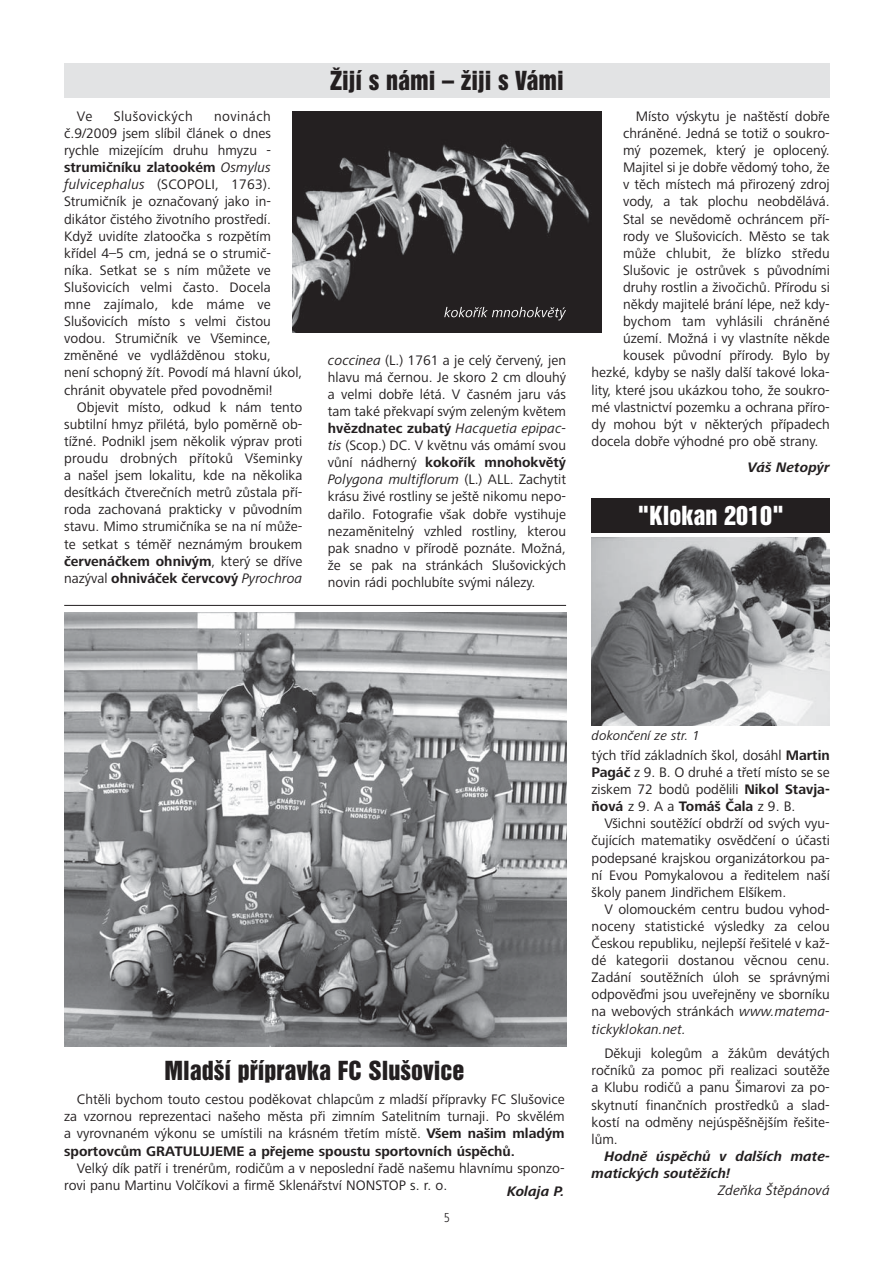
<style>
.page{position:relative;width:894px;height:1263px;background:#fff}
.page>*{position:absolute;margin:0;border:0;box-sizing:border-box;transform-origin:0 0}
.t1{font:24px "Helvetica Inserat CE";color:#231f20}
.t2{font:24px "Helvetica Inserat CE";color:#fff}
.t3{font:14.25px/17.1px "Frutiger Next LTCE";color:#231f20;text-align:justify}
.t4{font:italic 700 14.25px/17.1px "Frutiger Next LTCE";color:#231f20}
.t5{font:italic 14.25px "Frutiger Next LTCE";color:#231f20}
.t6{font:14.25px "Frutiger Next LTCE";letter-spacing:.03em;color:#231f20}
.t7{font:italic 13.5px "Frutiger Next LTCE";color:#231f20}
.t8{font:300 condensed 13.5px "Frutiger Next LTCE";color:#231f20}
.s1{font-weight:700}
.s2{font-style:italic}
</style>
<div class="page">
<div style="left:64px;top:63px;width:766px;height:34px;background:#e2e3e4"></div>
<img style="left:292px;top:111px;width:310px;height:221px">
<img style="left:64px;top:613px;width:502px;height:433px">
<hr style="left:64px;top:605px;width:502px;height:1px;background:#231f20">
<img style="left:591px;top:537px;width:239px;height:188px">
<div style="left:591px;top:498px;width:239px;height:34px;background:#231f20"></div>
<svg style="left:444px;top:307px;width:122px;height:13px;background:#4e4a4b"></svg>
<p class="t3" style="left:64px;top:109px;width:240px;text-align:left;text-indent:150px">novinách č.9/2009 jsem slíbil článek o dnes rychle mizejícím druhu hmyzu - <span class="s1">strumičníku zlatookém</span> <span class="s2">Osmylus fulvicephalus</span> (SCOPOLI, 1763).<br>Strumičník je označovaný jako in&shy;dikátor čistého životního prostředí.<br>Když uvidíte zlatoočka s rozpětím křídel 4–5 cm, jedná se o strumič&shy;níka. Setkat se s ním můžete ve<br>Slušovicích velmi často. Docela<br>mne zajímalo, kde máme ve<br>Slušovicích místo s velmi čistou vodou. Strumičník ve Všemince, změněné ve vydlážděnou stoku,<br>není schopný žít. Povodí má hlavní úkol, chránit obyvatele před povodněmi!</p>
<p class="t3" style="left:64px;top:400px;width:240px;text-indent:13px">Objevit místo, odkud k nám tento subtilní hmyz přilétá, bylo poměrně ob&shy;tížné. Podnikl jsem několik výprav proti proudu drobných přítoků Všeminky a našel jsem lokalitu, kde na několika desítkách čtverečních metrů zůstala pří&shy;roda zachovaná prakticky v původním stavu. Mimo strumičníka se na ní může&shy;te setkat s téměř neznámým broukem <span class="s1">červenáčkem ohnivým</span>, který se dříve nazýval <span class="s1">ohniváček červcový</span> <span class="s2">Pyrochroa</span></p>
<p class="t3" style="left:77px;top:109px;width:17px">Ve</p>
<p class="t6" style="left:114px;top:111px;width:80px">Slušovických</p>
<h1 class="t1" style="left:330px;top:70px;width:235px">Žijí s námi – žiji s Vámi</h1>
<p class="t3" style="left:328px;top:353px;width:240px"><span class="s2">coccinea</span> (L.) 1761 a je celý červený, jen hlavu má černou. Je skoro 2 cm dlouhý a velmi dobře létá. V časném jaru vás tam také překvapí svým zeleným květem <span class="s1">hvězdnatec zubatý</span> <span class="s2">Hacquetia epipac&shy;tis</span> (Scop.) DC. V květnu vás omámí svou vůní nádherný <span class="s1">kokořík mnohokvětý </span><span class="s2">Polygona multiflorum</span> (L.) ALL. Zachytit krásu živé rostliny se ještě nikomu nepo&shy;dařilo. Fotografie však dobře vystihuje nezaměnitelný vzhled rostliny, kterou pak snadno v přírodě poznáte. Možná, že se pak na stránkách Slušovických novin rádi pochlubíte svými nálezy.</p>
<p class="t3" style="left:636px;top:109px;width:195px">Místo výskytu je naštěstí dobře</p>
<p class="t3" style="left:623px;top:126px;width:208px">chráněné. Jedná se totiž o soukro-</p>
<p class="t3" style="left:623px;top:143px;width:208px">mý pozemek, který je oplocený.</p>
<p class="t3" style="left:623px;top:160px;width:208px">Majitel si je dobře vědomý toho, že</p>
<p class="t3" style="left:623px;top:177px;width:208px">v těch místech má přirozený zdroj</p>
<p class="t3" style="left:623px;top:194px;width:208px">vody, a tak plochu neobdělává.</p>
<p class="t3" style="left:623px;top:212px;width:208px">Stal se nevědomě ochráncem pří-</p>
<p class="t3" style="left:623px;top:229px;width:208px">rody ve Slušovicích. Město se tak</p>
<p class="t3" style="left:623px;top:246px;width:208px">může chlubit, že blízko středu</p>
<p class="t3" style="left:623px;top:263px;width:208px">Slušovic je ostrůvek s původními</p>
<p class="t3" style="left:623px;top:280px;width:208px">druhy rostlin a živočichů. Přírodu si</p>
<p class="t3" style="left:623px;top:297px;width:208px">někdy majitelé brání lépe, než kdy-</p>
<p class="t3" style="left:623px;top:314px;width:208px">bychom tam vyhlásili chráněné</p>
<p class="t3" style="left:623px;top:331px;width:208px">území. Možná i vy vlastníte někde</p>
<p class="t3" style="left:623px;top:348px;width:208px">kousek původní přírody. Bylo by</p>
<p class="t3" style="left:591px;top:365px;width:240px">hezké, kdyby se našly další takové loka-</p>
<p class="t3" style="left:591px;top:383px;width:240px">lity, které jsou ukázkou toho, že soukro-</p>
<p class="t3" style="left:591px;top:400px;width:240px">mé vlastnictví pozemku a ochrana příro-</p>
<p class="t3" style="left:591px;top:417px;width:240px">dy mohou být v některých případech</p>
<p class="t3" style="left:591px;top:434px;width:228px">docela dobře výhodné pro obě strany.</p>
<p class="t4" style="left:748px;top:460px;width:83px">Váš Netopýr</p>
<h1 class="t2" style="left:637px;top:505px;width:148px">"Klokan 2010"</h1>
<h1 class="t1" style="left:164px;top:1059px;width:301px">Mladší přípravka FC Slušovice</h1>
<p class="t3" style="left:64px;top:1092px;width:502px;text-indent:13px">Chtěli bychom touto cestou poděkovat chlapcům z mladší přípravky FC Slušovice za vzornou reprezentaci našeho města při zimním Satelitním turnaji. Po skvělém a vyrovnaném výkonu se umístili na krásném třetím místě. <span class="s1">Všem našim mladým sportovcům GRATULUJEME a přejeme spoustu sportovních úspěchů.</span></p>
<p class="t3" style="left:64px;top:1160px;width:502px;text-indent:13px">Velký dík patří i trenérům, rodičům a v neposlední řadě našemu hlavnímu sponzo&shy;rovi panu Martinu Volčíkovi a firmě Sklenářství NONSTOP s. r. o.</p>
<p class="t4" style="left:507px;top:1183px;width:59px">Kolaja P.</p>
<p class="t8" style="left:444px;top:1212px;width:8px">5</p>
<p class="t7" style="left:591px;top:730px;width:110px">dokončení ze str. 1</p>
<p class="t3" style="left:591px;top:748px;width:240px">tých tříd základních škol, dosáhl <span class="s1">Martin Pagáč</span> z 9. B. O druhé a třetí místo se se ziskem 72 bodů podělili <span class="s1">Nikol Stavja&shy;ňová</span> z 9. A a <span class="s1">Tomáš Čala</span> z 9. B.</p>
<p class="t3" style="left:591px;top:816px;width:240px;text-indent:13px">Všichni soutěžící obdrží od svých vyu&shy;čujících matematiky osvědčení o účasti podepsané krajskou organizátorkou pa&shy;ní Evou Pomykalovou a ředitelem naší školy panem Jindřichem Elšíkem.</p>
<p class="t3" style="left:591px;top:902px;width:240px;text-indent:13px">V olomouckém centru budou vyhod&shy;noceny statistické výsledky za celou Českou republiku, nejlepší řešitelé v kaž&shy;dé kategorii dostanou věcnou cenu.<br>Zadání soutěžních úloh se správnými odpověďmi jsou uveřejněny ve sborníku na webových stránkách <span class="s2">www.matema&shy;tickyklokan.net.</span></p>
<p class="t3" style="left:591px;top:1046px;width:240px;text-indent:13px">Děkuji kolegům a žákům devátých ročníků za pomoc při realizaci soutěže a Klubu rodičů a panu Šimarovi za po&shy;skytnutí finančních prostředků a slad&shy;kostí na odměny nejúspěšnějším řešite&shy;lům.</p>
<p class="t4" style="left:591px;top:1148px;width:240px;text-indent:13px">Hodně úspěchů v dalších mate&shy;matických soutěžích!</p>
<p class="t5" style="left:718px;top:1184px;width:113px">Zdeňka Štěpánová</p>
</div>
